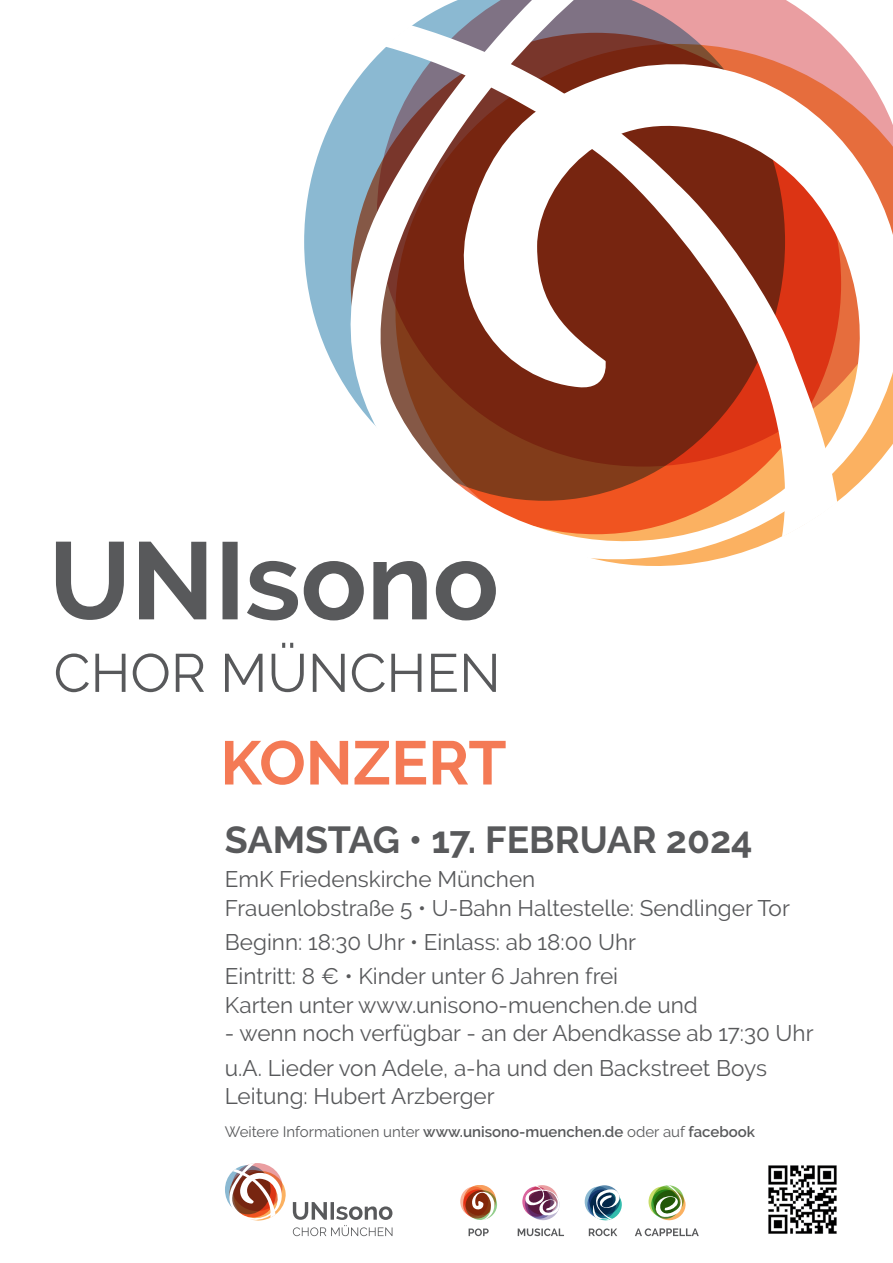
<style>
.page{position:relative;width:893px;height:1263px;background:#fff}
.page>*{position:absolute;margin:0;border:0;box-sizing:border-box;transform-origin:0 0}
.t1{font:700 61.5px "Raleway";color:#f47a55}
.t2{font:700 37.5px "Raleway";color:#58595b}
.t3{font:22.5px/28.5px "Raleway";color:#58595b}
.t4{font:15px "Raleway";color:#58595b}
.s1{font-weight:600}
</style>
<div class="page">
<svg style="left:56px;top:542px;width:435px;height:78px"></svg>
<svg style="left:56px;top:643px;width:440px;height:49px"></svg>
<img style="left:768px;top:1165px;width:69px;height:69px">
<div style="left:225px;top:1165px;width:46px;height:49px;background:#8bb9d2;border-radius:50%"></div>
<svg style="left:228px;top:1163px;width:164px;height:73px"></svg>
<svg style="left:585px;top:1186px;width:28px;height:31px"></svg>
<svg style="left:589px;top:1185px;width:31px;height:30px"></svg>
<svg style="left:588px;top:1188px;width:34px;height:33px"></svg>
<svg style="left:460px;top:1186px;width:28px;height:30px"></svg>
<svg style="left:463px;top:1189px;width:28px;height:29px"></svg>
<svg style="left:464px;top:1185px;width:31px;height:30px"></svg>
<div style="left:464px;top:1185px;width:32px;height:30px;border:1px solid #f89e5d;border-radius:50%"></div>
<svg style="left:465px;top:1189px;width:32px;height:31px"></svg>
<svg style="left:522px;top:1186px;width:38px;height:35px"></svg>
<svg style="left:648px;top:1186px;width:29px;height:31px"></svg>
<svg style="left:651px;top:1185px;width:35px;height:36px"></svg>
<svg style="left:469px;top:1228px;width:20px;height:8px"></svg>
<svg style="left:518px;top:1228px;width:46px;height:8px"></svg>
<svg style="left:589px;top:1228px;width:28px;height:8px"></svg>
<svg style="left:635px;top:1228px;width:64px;height:8px"></svg>
<svg style="left:304px;top:121px;width:28px;height:242px;fill:#8bb9d2"></svg>
<svg style="left:332px;top:0;width:561px;height:608px"></svg>
<h1 class="t1" style="left:220px;top:728px;width:288px">KONZERT</h1>
<h2 class="t2" style="left:225px;top:818px;width:529px">SAMSTAG • 17. FEBRUAR 2024</h2>
<p class="t3" style="left:225px;top:865px;width:566px">EmK Friedenskirche München<br>Frauenlobstraße 5 • U-Bahn Haltestelle: Sendlinger Tor</p>
<p class="t3" style="left:225px;top:925px;width:413px;line-height:34.3px">Beginn: 18:30 Uhr • Einlass: ab 18:00 Uhr<br>Eintritt: 8 € • Kinder unter 6 Jahren frei</p>
<p class="t3" style="left:225px;top:991px;width:474px">Karten unter www.unisono-muenchen.de und</p>
<p class="t3" style="left:225px;top:1016px;width:590px;line-height:34.5px">- wenn noch verfügbar - an der Abendkasse ab 17:30 Uhr u.A. Lieder von Adele, a-ha und den Backstreet Boys</p>
<p class="t3" style="left:225px;top:1082px;width:271px">Leitung: Hubert Arzberger</p>
<p class="t4" style="left:225px;top:1123px;width:532px">Weitere Informationen unter <span class="s1">www.unisono-muenchen.de</span> oder auf <span class="s1">facebook</span></p>
</div>
